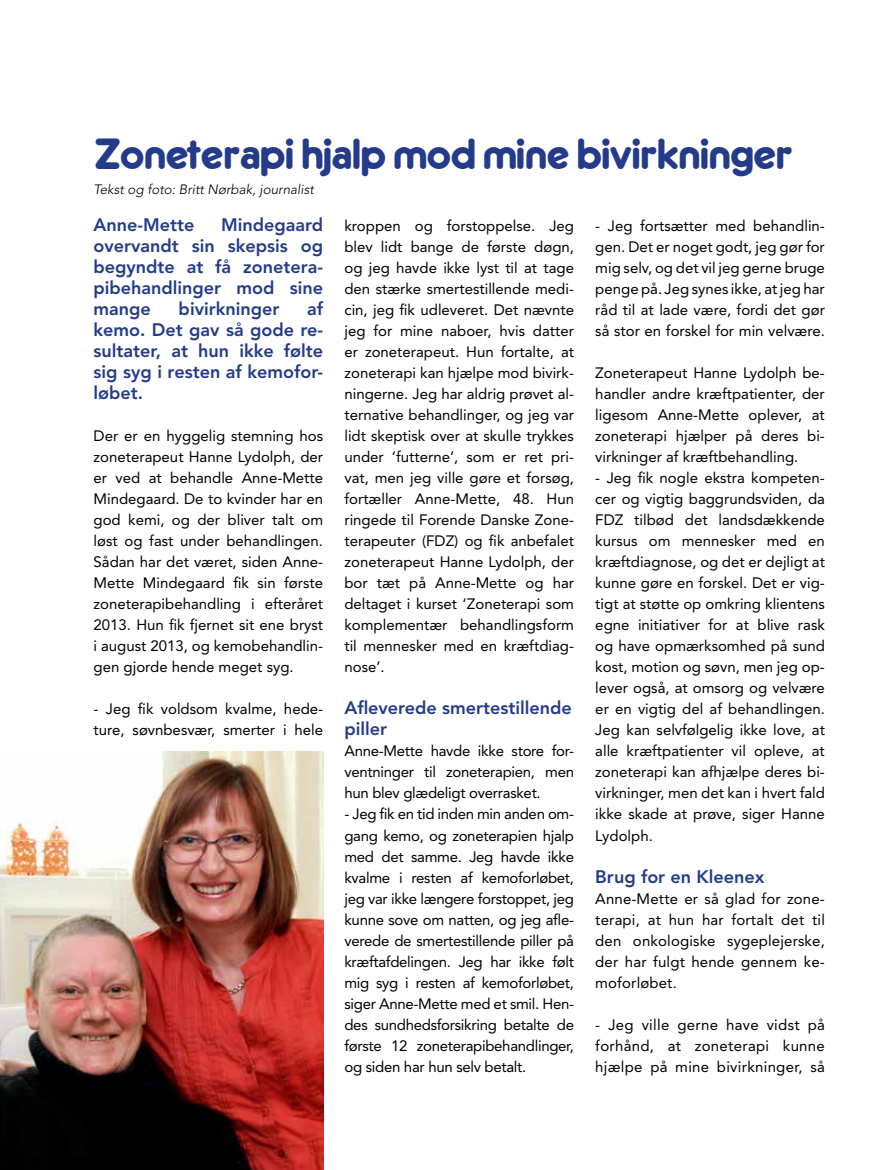
<style>
.page{position:relative;width:893px;height:1170px;background:#fff}
.page>*{position:absolute;margin:0;border:0;box-sizing:border-box;transform-origin:0 0}
.t1{font:39px "Allgemeine";color:#233b8a}
.t2{font:800 18px/21px "Avenir LT Std";color:#233b8a;text-align:justify}
.t3{font:15px/21px "Avenir LT Std";color:#000;text-align:justify}
.t4{font:italic 300 13.5px "Avenir LT Std";color:#000}
</style>
<div class="page">
<img style="left:0;top:752px;width:323px;height:417px">
<h1 class="t1" style="left:94px;top:125px;width:699px">Zoneterapi hjalp mod mine bivirkninger</h1>
<p class="t4" style="left:94px;top:182px;width:222px">Tekst og foto: Britt Nørbak, journalist</p>
<p class="t2" style="left:94px;top:214px;width:231px;text-indent:128px">Mindegaard overvandt sin skepsis og begyndte at få zonetera&shy;pibehandlinger mod sine mange</p>
<p class="t2" style="left:94px;top:214px;width:102px">Anne-Mette</p>
<p class="t2" style="left:94px;top:298px;width:231px;text-indent:214px">af kemo. Det gav så gode re&shy;sultater, at hun ikke følte sig syg i resten af kemofor&shy;løbet.</p>
<p class="t3" style="left:94px;top:425px;width:231px">Der er en hyggelig stemning hos zoneterapeut Hanne Lydolph, der er ved at behandle Anne-Mette Mindegaard. De to kvinder har en god kemi, og der bliver talt om løst og fast under behandlingen.<br>Sådan har det været, siden Anne-Mette Mindegaard fik sin første zoneterapibehandling i efteråret 2013. Hun fik fjernet sit ene bryst i august 2013, og kemobehandlin&shy;gen gjorde hende meget syg.</p>
<p class="t3" style="left:94px;top:698px;width:231px">- Jeg fik voldsom kvalme, hede&shy;ture, søvnbesvær, smerter i hele</p>
<p class="t2" style="left:179px;top:298px;width:102px">bivirkninger</p>
<p class="t3" style="left:344px;top:215px;width:231px">kroppen og forstoppelse. Jeg blev lidt bange de første døgn, og jeg havde ikke lyst til at tage den stærke smertestillende medi&shy;cin, jeg fik udleveret. Det nævnte jeg for mine naboer, hvis datter er zoneterapeut. Hun fortalte, at zoneterapi kan hjælpe mod bivirk&shy;ningerne. Jeg har aldrig prøvet al&shy;ternative behandlinger, og jeg var lidt skeptisk over at skulle trykkes under ‘futterne’, som er ret pri&shy;vat, men jeg ville gøre et forsøg, fortæller Anne-Mette, 48. Hun ringede til Forende Danske Zone&shy;terapeuter (FDZ) og fik anbefalet zoneterapeut Hanne Lydolph, der bor tæt på Anne-Mette og har deltaget i kurset ‘Zoneterapi som komplementær behandlingsform til mennesker med en kræftdiag&shy;nose’.</p>
<p class="t2" style="left:344px;top:697px;width:229px">Afleverede smertestillende piller</p>
<p class="t3" style="left:344px;top:740px;width:231px">Anne-Mette havde ikke store for&shy;ventninger til zoneterapien, men hun blev glædeligt overrasket.</p>
<p class="t3" style="left:344px;top:803px;width:231px">- Jeg fik en tid inden min anden om&shy;gang kemo, og zoneterapien hjalp med det samme. Jeg havde ikke kvalme i resten af kemoforløbet, jeg var ikke længere forstoppet, jeg kunne sove om natten, og jeg afle&shy;verede de smertestillende piller på kræftafdelingen. Jeg har ikke følt mig syg i resten af kemoforløbet, siger Anne-Mette med et smil. Hen&shy;des sundhedsforsikring betalte de første 12 zoneterapibehandlinger, og siden har hun selv betalt.</p>
<p class="t3" style="left:595px;top:215px;width:231px">- Jeg fortsætter med behandlin&shy;gen. Det er noget godt, jeg gør for mig selv, og det vil jeg gerne bruge penge på. Jeg synes ikke, at jeg har råd til at lade være, fordi det gør så stor en forskel for min velvære.</p>
<p class="t3" style="left:595px;top:362px;width:231px">Zoneterapeut Hanne Lydolph be&shy;handler andre kræftpatienter, der ligesom Anne-Mette oplever, at zoneterapi hjælper på deres bi&shy;virkninger af kræftbehandling.</p>
<p class="t3" style="left:595px;top:467px;width:231px">- Jeg fik nogle ekstra kompeten&shy;cer og vigtig baggrundsviden, da FDZ tilbød det landsdækkende kursus om mennesker med en kræftdiagnose, og det er dejligt at kunne gøre en forskel. Det er vig&shy;tigt at støtte op omkring klientens egne initiativer for at blive rask og have opmærksomhed på sund kost, motion og søvn, men jeg op&shy;lever også, at omsorg og velvære er en vigtig del af behandlingen.<br>Jeg kan selvfølgelig ikke love, at alle kræftpatienter vil opleve, at zoneterapi kan afhjælpe deres bi&shy;virkninger, men det kan i hvert fald ikke skade at prøve, siger Hanne Lydolph.</p>
<p class="t2" style="left:595px;top:865px;width:171px">Brug for en Kleenex</p>
<p class="t3" style="left:595px;top:887px;width:231px">Anne-Mette er så glad for zone&shy;terapi, at hun har fortalt det til den onkologiske sygeplejerske, der har fulgt hende gennem ke&shy;moforløbet.</p>
<p class="t3" style="left:595px;top:1013px;width:231px">- Jeg ville gerne have vidst på forhånd, at zoneterapi kunne hjælpe på mine bivirkninger, så</p>
</div>
